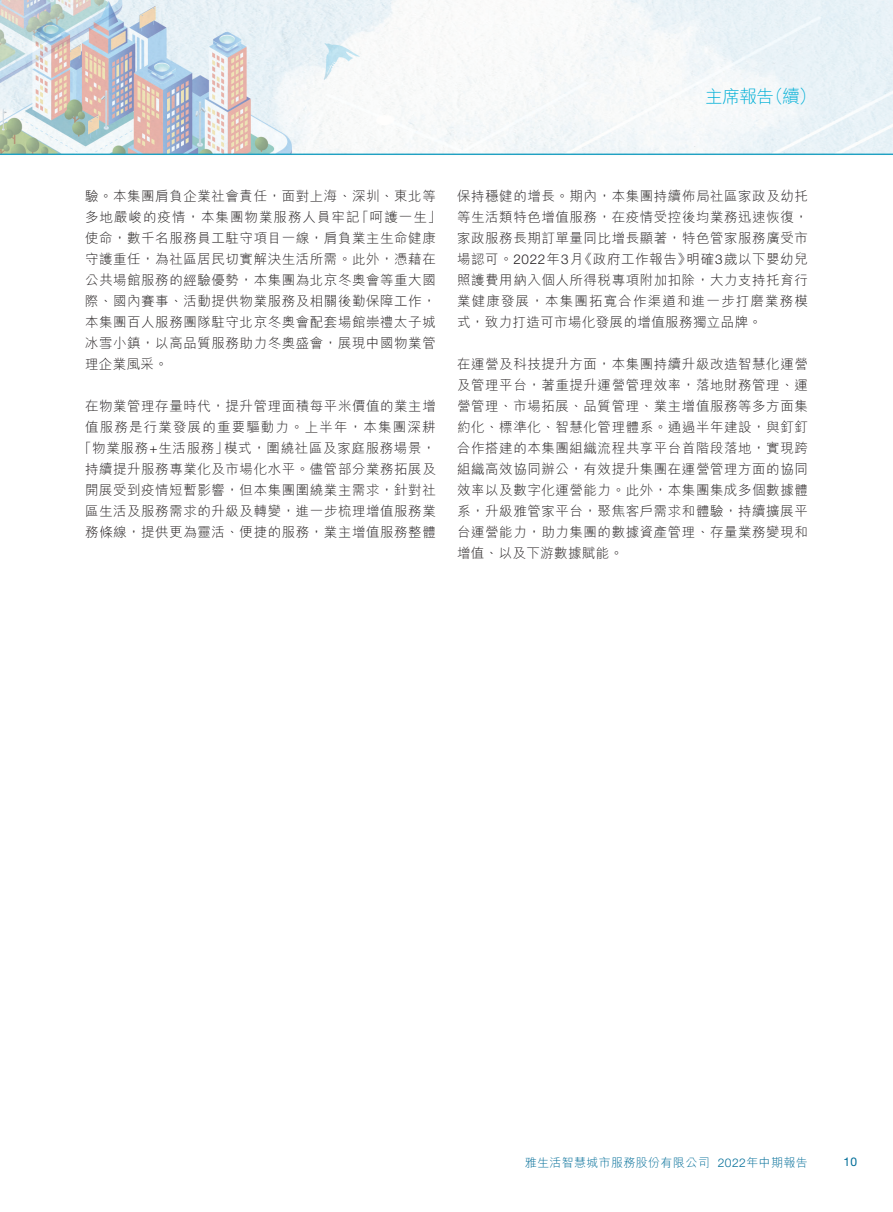
<style>
.page{position:relative;width:893px;height:1212px;background:#fff}
.page>*{position:absolute;margin:0;border:0;box-sizing:border-box;transform-origin:0 0}
.t1{font:300 18px "M Hei HK";color:#00afd6}
.t2{font:300 13.5px/21px "M Hei HK";letter-spacing:.04em;color:#231f20}
.t3{font:300 12px "M Hei HK";letter-spacing:.03em;color:#006d98}
.t4{font:12px "Helvetica Neue LT Std";color:#006d98}
.s1{font-family:"Helvetica Neue LT Std"}
</style>
<div class="page">
<img style="left:0;top:0;width:893px;height:155px">
<h1 class="t1" style="left:766px;top:87px;width:52px">（續(</h1>
<h1 class="t1" style="left:705px;top:87px;width:71px">主席報告</h1>
<p class="t2" style="left:355px;top:185px;width:87px;text-indent:-270px">驗。本集團肩負企業社會責任，面對上海、深圳、東北等「呵護一生「</p>
<p class="t2" style="left:85px;top:206px;width:352px">多地嚴峻的疫情，本集團物業服務人員牢記<br>使命，數千名服務員工駐守項目一線，肩負業主生命健康守護重任，為社區居民切實解決生活所需。此外，憑藉在公共場館服務的經驗優勢，本集團為北京冬奧會等重大國際、國內賽事、活動提供物業服務及相關後勤保障工作，本集團百人服務團隊駐守北京冬奧會配套場館崇禮太子城冰雪小鎮，以高品質服務助力冬奧盛會，展現中國物業管理企業風采。</p>
<p class="t2" style="left:85px;top:395px;width:352px;text-align:right">在物業管理存量時代，提升管理面積每平米價值的業主增值服務是行業發展的重要驅動力。上半年，本集團深耕模式，圍繞社區及家庭服務場景，</p>
<p class="t2" style="left:85px;top:437px;width:352px;text-indent:-7px">「物業服務<span class="s1">+</span>生活服務」<br>持續提升服務專業化及市場化水平。儘管部分業務拓展及開展受到疫情短暫影響，但本集團圍繞業主需求，針對社區生活及服務需求的升級及轉變，進一步梳理增值服務業務條線，提供更為靈活、便捷的服務，業主增值服務整體</p>
<p class="t2" style="left:457px;top:185px;width:352px;text-align:right">保持穩健的增長。期內，本集團持續佈局社區家政及幼托等生活類特色增值服務，在疫情受控後均業務迅速恢復，家政服務長期訂單量同比增長顯著，特色管家服務廣受市明確<span class="s1">3</span>歲以下嬰幼兒</p>
<p class="t2" style="left:579px;top:248px;width:114px">《政府工作報告》</p>
<p class="t2" style="left:457px;top:248px;width:352px">場認可。<span class="s1">2022</span>年<span class="s1">3</span>月<br>照護費用納入個人所得稅專項附加扣除，大力支持托育行業健康發展，本集團拓寬合作渠道和進一步打磨業務模式，致力打造可市場化發展的增值服務獨立品牌。</p>
<p class="t2" style="left:457px;top:353px;width:352px;text-align:justify">在運營及科技提升方面，本集團持續升級改造智慧化運營及管理平台，著重提升運營管理效率，落地財務管理、運營管理、市場拓展、品質管理、業主增值服務等多方面集約化、標準化、智慧化管理體系。通過半年建設，與釘釘合作搭建的本集團組織流程共享平台首階段落地，實現跨組織高效協同辦公，有效提升集團在運營管理方面的協同效率以及數字化運營能力。此外，本集團集成多個數據體系，升級雅管家平台，聚焦客戶需求和體驗，持續擴展平台運營能力，助力集團的數據資產管理、存量業務變現和增值、以及下游數據賦能。</p>
<p class="t3" style="left:525px;top:1156px;width:186px">雅生活智慧城市服務股份有限公司</p>
<p class="t3" style="left:718px;top:1156px;width:91px"><span class="s1">2022</span>年中期報告</p>
<p class="t4" style="left:844px;top:1155px;width:15px">10</p>
</div>
